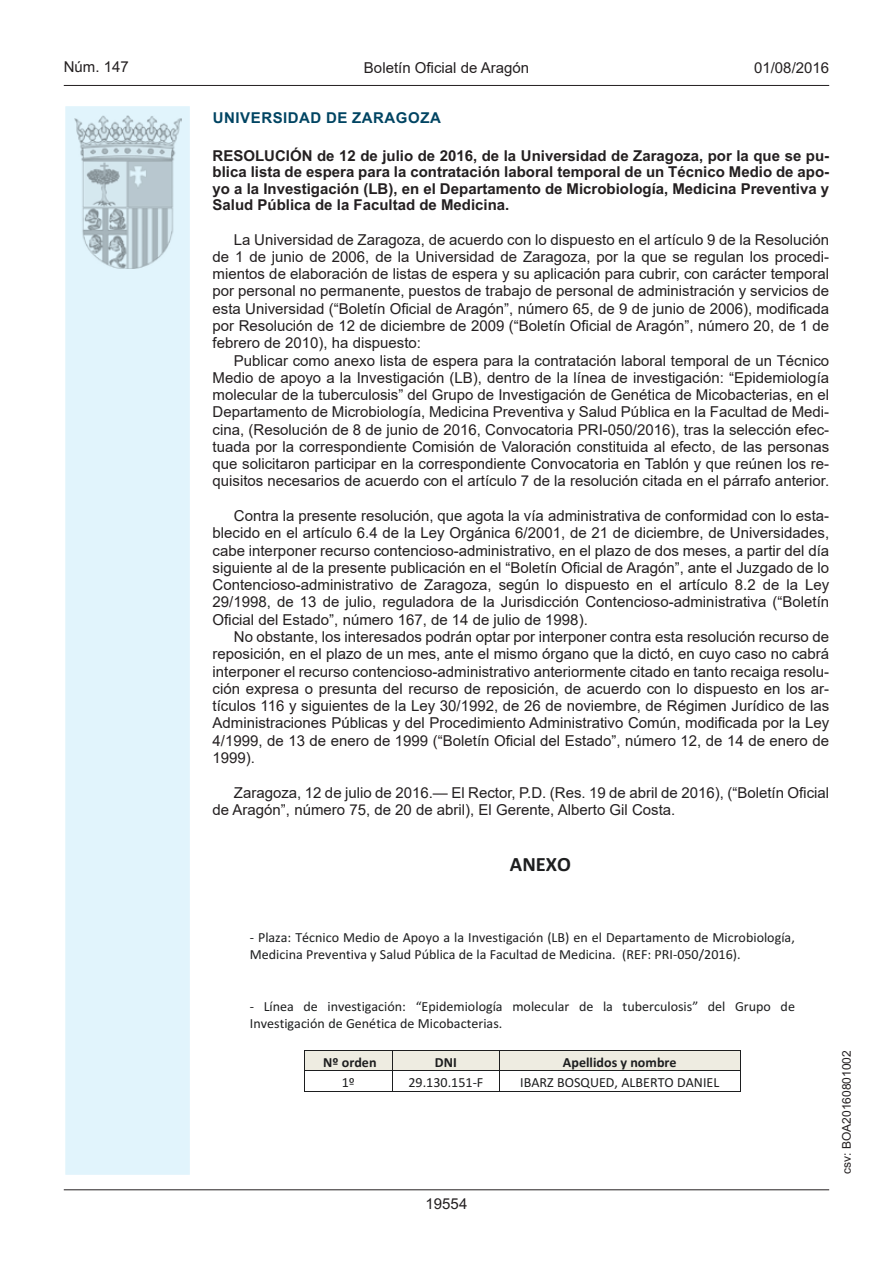
<style>
.page{position:relative;width:893px;height:1263px;background:#fff}
.page>*{position:absolute;margin:0;border:0;box-sizing:border-box;transform-origin:0 0}
.t1{font:20.4px "Calibri Bold 2";color:#1d1e1f}
.t2{font:15px/17.2px "Arial";color:#231f20;text-align:justify}
.t3{font:700 15px/16.5px "Arial";color:#231f20;text-align:justify}
.t4{font:15px "Arial MT2";color:#231f20}
.t5{font:700 15px "Arial";letter-spacing:.035em;color:#004462}
.t6{font:13.95px/17.1px "Calibri 2";color:#1d1e1f}
.t7{font:13.95px "Calibri Bold 2";color:#1d1e1f}
.t8{font:12px "Arial MT2";color:#231f20}
.s1{font-family:"Calibri"}
</style>
<div class="page">
<hr style="left:64px;top:85px;width:765px;height:1px;background:#231f20">
<div style="left:64px;top:105px;width:127px;height:1071px;background:#e1f4fc;border:2px solid #fff"></div>
<img style="left:75px;top:115px;width:106px;height:153px">
<hr style="left:64px;top:1189px;width:765px;height:1px;background:#231f20">
<div style="left:305px;top:1050px;width:87px;height:20px;background:#eeece1"></div>
<div style="left:393px;top:1050px;width:106px;height:20px;background:#eeece1"></div>
<div style="left:500px;top:1050px;width:240px;height:20px;background:#eeece1"></div>
<hr style="left:304px;top:1050px;width:437px;height:1px;background:#1d1e1f">
<hr style="left:304px;top:1070px;width:437px;height:1px;background:#1d1e1f">
<svg style="left:304px;top:1051px;width:1px;height:40px"></svg>
<hr style="left:304px;top:1091px;width:88px;height:1px;background:#1d1e1f">
<svg style="left:392px;top:1051px;width:1px;height:41px"></svg>
<hr style="left:393px;top:1091px;width:106px;height:1px;background:#1d1e1f">
<svg style="left:499px;top:1051px;width:1px;height:41px"></svg>
<hr style="left:500px;top:1091px;width:240px;height:1px;background:#1d1e1f">
<svg style="left:740px;top:1051px;width:1px;height:41px"></svg>
<p class="t4" style="left:64px;top:57px;width:67px">Núm. 147</p>
<p class="t2" style="left:364px;top:59px;width:167px">Boletín Oficial de Aragón</p>
<p class="t4" style="left:754px;top:57px;width:77px">01/08/2016</p>
<p class="t5" style="left:213px;top:107px;width:229px">UNIVERSIDAD DE ZARAGOZA</p>
<p class="t3" style="left:213px;top:147px;width:618px">RESOLUCIÓN de 12 de julio de 2016, de la Universidad de Zaragoza, por la que se pu&shy;blica lista de espera para la contratación laboral temporal de un Técnico Medio de apo&shy;yo a la Investigación (LB), en el Departamento de Microbiología, Medicina Preventiva y Salud Pública de la Facultad de Medicina.</p>
<p class="t2" style="left:213px;top:231px;width:618px;text-indent:21px">La Universidad de Zaragoza, de acuerdo con lo dispuesto en el artículo 9 de la Resolución de 1 de junio de 2006, de la Universidad de Zaragoza, por la que se regulan los procedi&shy;mientos de elaboración de listas de espera y su aplicación para cubrir, con carácter temporal por personal no permanente, puestos de trabajo de personal de administración y servicios de esta Universidad (“Boletín Oficial de Aragón”, número 65, de 9 de junio de 2006), modificada por Resolución de 12 de diciembre de 2009 (“Boletín Oficial de Aragón”, número 20, de 1 de febrero de 2010), ha dispuesto:</p>
<p class="t2" style="left:213px;top:351px;width:618px;text-indent:21px">Publicar como anexo lista de espera para la contratación laboral temporal de un Técnico Medio de apoyo a la Investigación (LB), dentro de la línea de investigación: “Epidemiología molecular de la tuberculosis” del Grupo de Investigación de Genética de Micobacterias, en el Departamento de Microbiología, Medicina Preventiva y Salud Pública en la Facultad de Medi&shy;cina, (Resolución de 8 de junio de 2016, Convocatoria PRI-050/2016), tras la selección efec&shy;tuada por la correspondiente Comisión de Valoración constituida al efecto, de las personas que solicitaron participar en la correspondiente Convocatoria en Tablón y que reúnen los re&shy;quisitos necesarios de acuerdo con el artículo 7 de la resolución citada en el párrafo anterior.</p>
<p class="t2" style="left:213px;top:507px;width:618px;text-indent:21px">Contra la presente resolución, que agota la vía administrativa de conformidad con lo esta&shy;blecido en el artículo 6.4 de la Ley Orgánica 6/2001, de 21 de diciembre, de Universidades, cabe interponer recurso contencioso-administrativo, en el plazo de dos meses, a partir del día siguiente al de la presente publicación en el “Boletín Oficial de Aragón”, ante el Juzgado de lo Contencioso-administrativo de Zaragoza, según lo dispuesto en el artículo 8.2 de la Ley 29/1998, de 13 de julio, reguladora de la Jurisdicción Contencioso-administrativa (“Boletín Oficial del Estado”, número 167, de 14 de julio de 1998).</p>
<p class="t2" style="left:213px;top:628px;width:618px;text-indent:21px">No obstante, los interesados podrán optar por interponer contra esta resolución recurso de reposición, en el plazo de un mes, ante el mismo órgano que la dictó, en cuyo caso no cabrá interponer el recurso contencioso-administrativo anteriormente citado en tanto recaiga resolu&shy;ción expresa o presunta del recurso de reposición, de acuerdo con lo dispuesto en los ar&shy;tículos 116 y siguientes de la Ley 30/1992, de 26 de noviembre, de Régimen Jurídico de las Administraciones Públicas y del Procedimiento Administrativo Común, modificada por la Ley 4/1999, de 13 de enero de 1999 (“Boletín Oficial del Estado”, número 12, de 14 de enero de 1999).</p>
<p class="t2" style="left:213px;top:783px;width:618px;text-indent:21px">Zaragoza, 12 de julio de 2016.— El Rector, P.D. (Res. 19 de abril de 2016), (“Boletín Oficial de Aragón”, número 75, de 20 de abril), El Gerente, Alberto Gil Costa.</p>
<h1 class="t1" style="left:510px;top:851px;width:63px">ANEXO</h1>
<p class="t6" style="left:250px;top:929px;width:547px"><span class="s1">‐</span> Plaza: Técnico Medio de Apoyo a la Investigación (LB) en el Departamento de Microbiología,<br>Medicina Preventiva y Salud Pública de la Facultad de Medicina. (REF: PRI<span class="s1">‐</span>050/2016).</p>
<p class="t6" style="left:250px;top:998px;width:547px"><span class="s1">‐</span> Línea de investigación: “Epidemiología molecular de la tuberculosis” del Grupo de<br>Investigación de Genética de Micobacterias.</p>
<p class="t7" style="left:323px;top:1053px;width:55px">Nº orden</p>
<p class="t7" style="left:435px;top:1053px;width:23px">DNI</p>
<p class="t7" style="left:563px;top:1053px;width:115px">Apellidos y nombre</p>
<p class="t6" style="left:342px;top:1074px;width:15px">1º</p>
<p class="t6" style="left:408px;top:1074px;width:77px">29.130.151<span class="s1">‐</span>F</p>
<p class="t6" style="left:520px;top:1074px;width:201px">IBARZ BOSQUED, ALBERTO DANIEL</p>
<p class="t4" style="left:426px;top:1193px;width:43px">19554</p>
<p class="t8" style="left:838px;top:1174px;width:125px;rotate:-90deg">csv: BOA20160801002</p>
</div>
